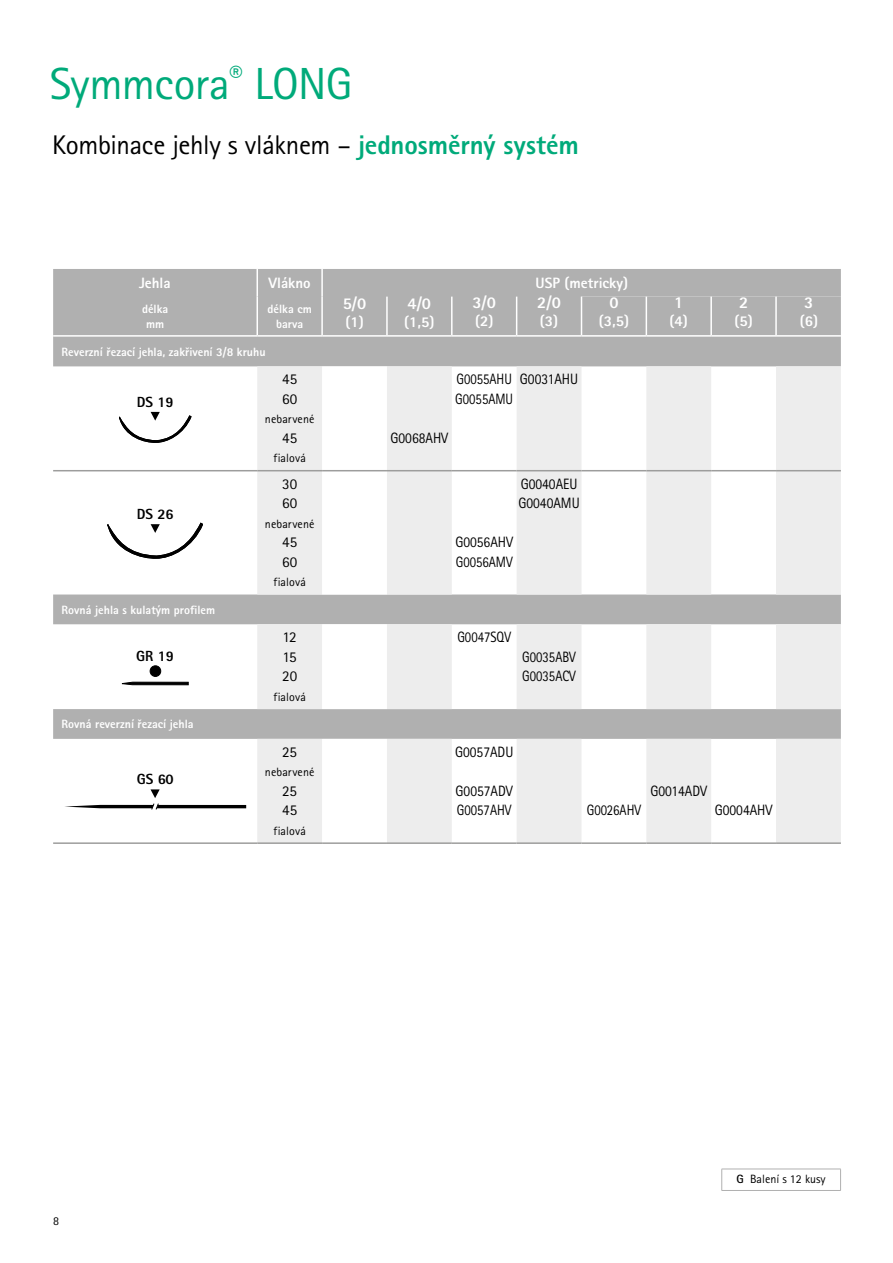
<style>
.page{position:relative;width:893px;height:1263px;background:#fff}
.page>*{position:absolute;margin:0;border:0;box-sizing:border-box;transform-origin:0 0}
.t1{font:45px "Rotis Sans Serif Pro";letter-spacing:-.015em;color:#00aa7a}
.t2{font:27px "Rotis Sans Serif Pro";letter-spacing:-.015em;color:#000}
.t3{font:800 16.5px "Rotis Sans Serif Pro";color:#fff}
.t4{font:15px/19.5px "Rotis Sans Serif Pro";color:#000;scale:.9 1}
.t5{font:800 15px "Rotis Sans Serif Pro";color:#fff}
.t6{font:15px/19.5px "Rotis Sans Serif Pro";color:#000;scale:.85 1}
.t7{font:15px/19.5px "Rotis Sans Serif Pro";color:#000}
.t8{font:800 14.7px "Rotis Sans Serif";color:#000}
.t9{font:800 14.7px "Rotis Sans Serif Pro";color:#000}
.t10{font:800 12px/15px "Rotis Sans Serif Pro";color:#fff;text-align:center}
.t11{font:12px "Rotis Sans Serif Pro";letter-spacing:.01em;color:#000}
.s1{font-weight:800;color:#00aa7a}
.s2{font-weight:700}
</style>
<div class="page">
<hr style="left:721px;top:1169px;width:120px;height:1px;background:#b0b0b0">
<svg style="left:721px;top:1169px;width:1px;height:21px"></svg>
<svg style="left:840px;top:1169px;width:1px;height:21px"></svg>
<hr style="left:721px;top:1190px;width:120px;height:1px;background:#b0b0b0">
<svg style="left:53px;top:269px;width:788px;height:470px;fill:#b0b0b0"></svg>
<div style="left:582px;top:297px;width:259px;height:38px;background:#b0b0b0"></div>
<svg style="left:257px;top:366px;width:584px;height:476px;fill:#ededed"></svg>
<svg style="left:322px;top:366px;width:65px;height:476px"></svg>
<hr style="left:53px;top:470px;width:204px;height:1px;background:#9d9d9c">
<hr style="left:452px;top:470px;width:65px;height:1px;background:#9d9d9c">
<hr style="left:517px;top:470px;width:64px;height:1px;background:#9d9d9c">
<hr style="left:581px;top:470px;width:65px;height:1px;background:#9d9d9c">
<hr style="left:646px;top:470px;width:65px;height:1px;background:#9d9d9c">
<hr style="left:711px;top:470px;width:65px;height:1px;background:#9d9d9c">
<hr style="left:776px;top:470px;width:65px;height:1px;background:#9d9d9c">
<hr style="left:256px;top:269px;width:2px;height:28px;background:#fff">
<hr style="left:321px;top:269px;width:2px;height:28px;background:#fff">
<hr style="left:256px;top:297px;width:2px;height:38px;background:#fff">
<hr style="left:321px;top:297px;width:2px;height:38px;background:#fff">
<hr style="left:386px;top:297px;width:2px;height:38px;background:#fff">
<hr style="left:451px;top:297px;width:2px;height:38px;background:#fff">
<hr style="left:516px;top:297px;width:1px;height:38px;background:#fff">
<hr style="left:581px;top:297px;width:1px;height:38px;background:#fff">
<hr style="left:646px;top:297px;width:1px;height:38px;background:#fff">
<hr style="left:710px;top:297px;width:2px;height:38px;background:#fff">
<hr style="left:775px;top:297px;width:2px;height:38px;background:#fff">
<hr style="left:53px;top:335px;width:204px;height:2px;background:#fff">
<hr style="left:257px;top:335px;width:65px;height:2px;background:#fff">
<hr style="left:322px;top:335px;width:65px;height:2px;background:#fff">
<hr style="left:387px;top:335px;width:65px;height:2px;background:#fff">
<hr style="left:452px;top:335px;width:65px;height:2px;background:#fff">
<hr style="left:517px;top:335px;width:64px;height:2px;background:#fff">
<hr style="left:581px;top:335px;width:65px;height:2px;background:#fff">
<hr style="left:646px;top:335px;width:65px;height:2px;background:#fff">
<hr style="left:711px;top:335px;width:65px;height:2px;background:#fff">
<hr style="left:776px;top:335px;width:65px;height:2px;background:#fff">
<hr style="left:322px;top:470px;width:65px;height:1px;background:#9d9d9c">
<hr style="left:387px;top:470px;width:65px;height:1px;background:#9d9d9c">
<hr style="left:257px;top:470px;width:65px;height:1px;background:#9d9d9c">
<hr style="left:53px;top:842px;width:204px;height:2px;background:#9d9d9c">
<hr style="left:257px;top:842px;width:65px;height:2px;background:#9d9d9c">
<hr style="left:322px;top:842px;width:65px;height:2px;background:#9d9d9c">
<hr style="left:387px;top:842px;width:65px;height:2px;background:#9d9d9c">
<hr style="left:452px;top:842px;width:65px;height:2px;background:#9d9d9c">
<hr style="left:517px;top:842px;width:64px;height:2px;background:#9d9d9c">
<hr style="left:581px;top:842px;width:65px;height:2px;background:#9d9d9c">
<hr style="left:646px;top:842px;width:65px;height:2px;background:#9d9d9c">
<hr style="left:711px;top:842px;width:65px;height:2px;background:#9d9d9c">
<hr style="left:776px;top:842px;width:65px;height:2px;background:#9d9d9c">
<svg style="left:119px;top:412px;width:72px;height:31px"></svg>
<svg style="left:107px;top:521px;width:96px;height:37px"></svg>
<div style="left:150px;top:666px;width:11px;height:10px;background:#000;border-radius:50%"></div>
<div style="left:150px;top:666px;width:11px;height:10px;border:1px solid #000;border-radius:50%"></div>
<svg style="left:122px;top:682px;width:66px;height:3px"></svg>
<svg style="left:65px;top:789px;width:181px;height:21px"></svg>
<h1 class="t1" style="left:50px;top:57px;width:304px">Symmcora<sup>®</sup> LONG</h1>
<h2 class="t2" style="left:52px;top:129px;width:528px">Kombinace jehly s vláknem – <span class="s1">jednosměrný systém</span></h2>
<p class="t5" style="left:139px;top:273px;width:33px">Jehla</p>
<p class="t5" style="left:269px;top:273px;width:44px">Vlákno</p>
<p class="t5" style="left:536px;top:273px;width:94px">USP (metricky)</p>
<p class="t10" style="left:142px;top:301px;width:28px">délka mm</p>
<p class="t10" style="left:268px;top:301px;width:46px">délka cm barva</p>
<h3 class="t3" style="left:472px;top:292px;width:25px">3/0</h3>
<p class="t5" style="left:475px;top:311px;width:20px">(2)</p>
<h3 class="t3" style="left:537px;top:292px;width:25px">2/0</h3>
<p class="t5" style="left:540px;top:311px;width:20px">(3)</p>
<h3 class="t3" style="left:343px;top:293px;width:25px">5/0</h3>
<p class="t5" style="left:345px;top:312px;width:20px">(1)</p>
<h3 class="t3" style="left:408px;top:293px;width:25px">4/0</h3>
<p class="t5" style="left:404px;top:312px;width:32px">(1,5)</p>
<h3 class="t3" style="left:609px;top:292px;width:11px">0</h3>
<p class="t5" style="left:599px;top:311px;width:32px">(3,5)</p>
<p class="t10" style="left:62px;top:344px;width:205px">Reverzní řezací jehla, zakřivení 3/8 kruhu</p>
<p class="t8" style="left:137px;top:392px;width:39px">DS 19</p>
<p class="t7" style="left:282px;top:369px;width:17px">45<br>60</p>
<p class="t11" style="left:265px;top:412px;width:51px">nebarvené</p>
<p class="t7" style="left:282px;top:428px;width:17px">45</p>
<p class="t11" style="left:273px;top:451px;width:34px">fialová</p>
<p class="t9" style="left:137px;top:505px;width:39px">DS 26</p>
<p class="t10" style="left:62px;top:602px;width:155px">Rovná jehla s kulatým profilem</p>
<p class="t8" style="left:136px;top:646px;width:39px">GR 19</p>
<p class="t10" style="left:62px;top:716px;width:133px">Rovná reverzní řezací jehla</p>
<p class="t8" style="left:137px;top:770px;width:38px">GS 60</p>
<p class="t7" style="left:282px;top:474px;width:17px">30<br>60</p>
<p class="t11" style="left:265px;top:516px;width:51px">nebarvené</p>
<p class="t7" style="left:282px;top:532px;width:17px">45<br>60</p>
<p class="t11" style="left:273px;top:575px;width:34px">fialová</p>
<p class="t7" style="left:282px;top:627px;width:17px;text-align:justify">12<br>15<br>20</p>
<p class="t11" style="left:273px;top:689px;width:34px">fialová</p>
<p class="t7" style="left:282px;top:742px;width:16px">25</p>
<p class="t11" style="left:265px;top:765px;width:51px">nebarvené</p>
<p class="t7" style="left:282px;top:781px;width:17px">25<br>45</p>
<p class="t11" style="left:273px;top:823px;width:34px">fialová</p>
<p class="t6" style="left:455px;top:369px;width:70px">G0055AHU<br>G0055AMU</p>
<p class="t4" style="left:520px;top:369px;width:66px">G0031AHU</p>
<p class="t4" style="left:390px;top:428px;width:66px">G0068AHV</p>
<p class="t4" style="left:518px;top:474px;width:70px">G0040AEU<br>G0040AMU</p>
<p class="t4" style="left:455px;top:532px;width:66px">G0056AHV<br>G0056AMV</p>
<p class="t6" style="left:457px;top:627px;width:65px">G0047SQV</p>
<p class="t6" style="left:522px;top:647px;width:65px">G0035ABV<br>G0035ACV</p>
<p class="t4" style="left:455px;top:742px;width:66px">G0057ADU</p>
<p class="t4" style="left:456px;top:781px;width:65px">G0057ADV<br>G0057AHV</p>
<p class="t6" style="left:587px;top:800px;width:65px">G0026AHV</p>
<h3 class="t3" style="left:674px;top:292px;width:11px">1</h3>
<p class="t5" style="left:670px;top:311px;width:20px">(4)</p>
<h3 class="t3" style="left:739px;top:292px;width:11px">2</h3>
<p class="t5" style="left:734px;top:311px;width:20px">(5)</p>
<p class="t4" style="left:650px;top:781px;width:65px">G0014ADV</p>
<p class="t4" style="left:715px;top:800px;width:66px">G0004AHV</p>
<h3 class="t3" style="left:804px;top:292px;width:11px">3</h3>
<p class="t5" style="left:800px;top:311px;width:20px">(6)</p>
<p class="t11" style="left:53px;top:1213px;width:7px">8</p>
<p class="t11" style="left:737px;top:1172px;width:91px"><span class="s2">G</span> Balení s 12 kusy</p>
</div>
